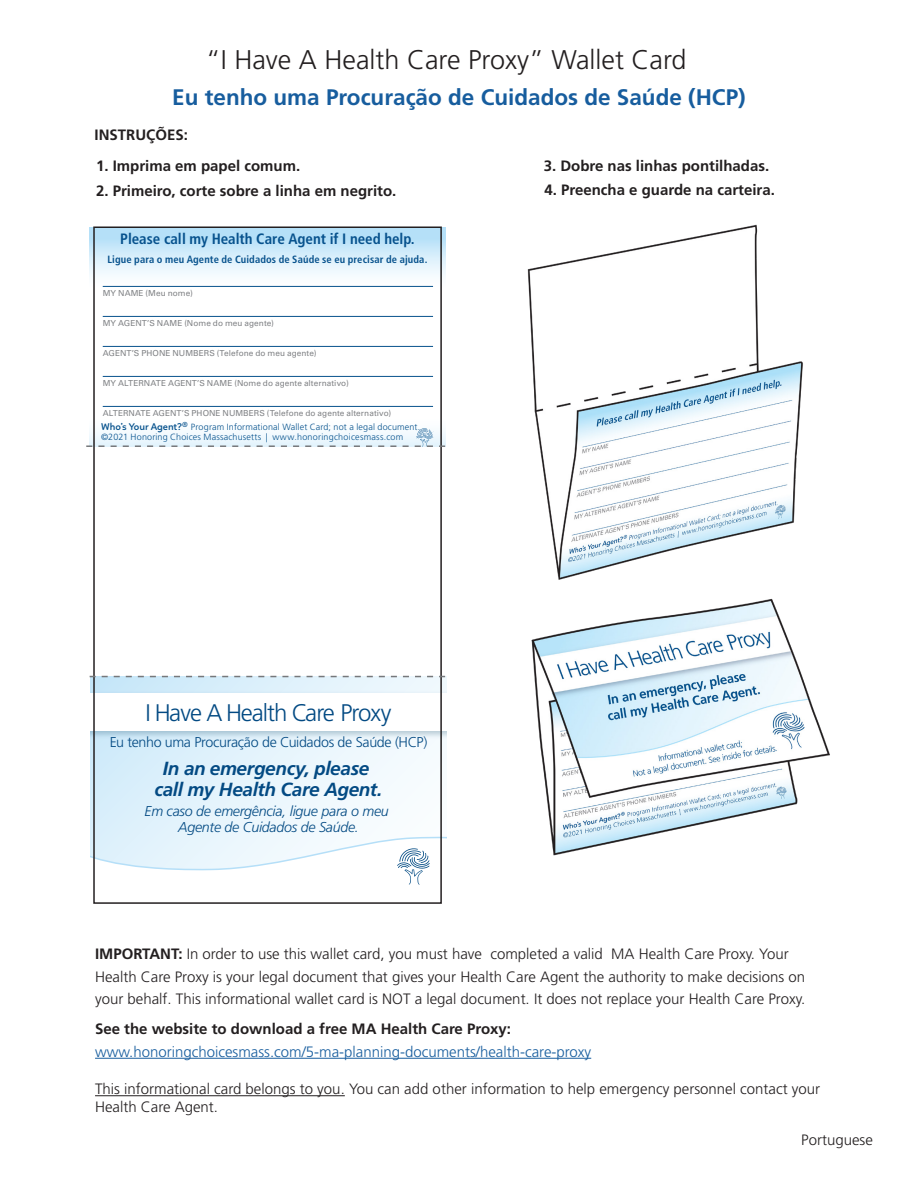
<style>
.page{position:relative;width:918px;height:1188px;background:#fff}
.page>*{position:absolute;margin:0;border:0;box-sizing:border-box;transform-origin:0 0}
.t1{font:300 27px "Frutiger LT Std";color:#231f20}
.t2{font:300 24px "Frutiger LT Std";letter-spacing:-.04em;color:#034a83}
.Body{font:700 22.5px "Frutiger LT Std";color:#175d9e}
.t3{font:italic 700 18.9px/21px "Frutiger LT Std";letter-spacing:-.02em;color:#034a83;text-align:center}
.Body-2{font:300 15px/22.5px "Frutiger LT Std";color:#231f20}
.t4{font:700 15px "Frutiger LT Std";color:#231f20}
.t5{font:300 15px "Frutiger LT Std";color:#175d9e}
.t6{font:700 condensed 15px "Frutiger LT Std";color:#07528d}
.t7{font:italic 300 14.25px/16.5px "Frutiger LT Std";letter-spacing:-.02em;color:#034a83;text-align:center}
.t8{font:300 14.25px "Frutiger LT Std";letter-spacing:-.025em;color:#034a83}
.t9{font:700 condensed 10.5px "Frutiger LT Std";letter-spacing:.01em;color:#07528d}
.t10{font:300 9px/10.8px "Frutiger LT Std";letter-spacing:.02em;color:#07528d}
.t11{font:8.25px "Univers LT Std";letter-spacing:.01em;color:#808285}
.s1{font-family:"Linotte";font-weight:600;font-size:10.2px}
.s2{font-weight:700}
</style>
<div class="page">
<hr style="left:95px;top:1058px;width:496px;height:1px;background:#175d9e">
<hr style="left:95px;top:1095px;width:250px;height:1px;background:#231f20">
<img style="left:527px;top:224px;width:276px;height:356px">
<img style="left:531px;top:598px;width:299px;height:257px">
<div style="left:90px;top:677px;width:357px;height:225px;background:linear-gradient(to right,#d3ecfa,#fafdfe)"></div>
<svg style="left:90px;top:834px;width:357px;height:68px"></svg>
<img style="left:90px;top:688px;width:357px;height:53px">
<div style="left:90px;top:694px;width:357px;height:37px;background:#fff"></div>
<svg style="left:89px;top:227px;width:357px;height:60px"></svg>
<hr style="left:103px;top:286px;width:330px;height:1px;background:#07528d">
<hr style="left:103px;top:316px;width:330px;height:1px;background:#07528d">
<hr style="left:103px;top:346px;width:330px;height:1px;background:#07528d">
<hr style="left:103px;top:376px;width:330px;height:1px;background:#07528d">
<hr style="left:103px;top:406px;width:330px;height:1px;background:#07528d">
<div style="left:93px;top:226px;width:349px;height:678px;border:2px solid #231f20"></div>
<svg style="left:90px;top:676px;width:355px;height:1px"></svg>
<svg style="left:86px;top:428px;width:359px;height:19px"></svg>
<h1 class="t1" style="left:206px;top:44px;width:482px">“I Have A Health Care Proxy” Wallet Card</h1>
<p class="Body" style="left:172px;top:84px;width:575px">Eu tenho uma Procuração de Cuidados de Saúde (HCP)</p>
<p class="t4" style="left:94px;top:126px;width:95px">INSTRUÇÕES:</p>
<p class="t4" style="left:96px;top:157px;width:206px">1. Imprima em papel comum.</p>
<p class="t4" style="left:544px;top:157px;width:227px">3. Dobre nas linhas pontilhadas.</p>
<p class="t4" style="left:96px;top:182px;width:302px">2. Primeiro, corte sobre a linha em negrito.</p>
<p class="t4" style="left:544px;top:181px;width:232px">4. Preencha e guarde na carteira.</p>
<p class="t6" style="left:120px;top:230px;width:296px">Please call my Health Care Agent if I need help.</p>
<p class="t9" style="left:107px;top:253px;width:321px">Ligue para o meu Agente de Cuidados de Saúde se eu precisar de ajuda.</p>
<p class="t11" style="left:103px;top:288px;width:92px">MY NAME (Meu nome)</p>
<p class="t11" style="left:103px;top:318px;width:173px">MY AGENT’S NAME (Nome do meu agente)</p>
<p class="t11" style="left:103px;top:348px;width:215px">AGENT’S PHONE NUMBERS (Telefone do meu agente)</p>
<p class="t11" style="left:103px;top:378px;width:248px">MY ALTERNATE AGENT’S NAME (Nome do agente alternativo)</p>
<p class="t11" style="left:103px;top:408px;width:290px">ALTERNATE AGENT’S PHONE NUMBERS (Telefone do agente alternativo)</p>
<p class="t10" style="left:101px;top:421px;width:320px"><span class="s1">Who’s Your Agent?</span><sup>®</sup> Program Informational Wallet Card; not a legal document. ©2021 Honoring Choices Massachusetts | www.honoringchoicesmass.com</p>
<h2 class="t2" style="left:145px;top:699px;width:248px">I Have A Health Care Proxy</h2>
<p class="t3" style="left:155px;top:758px;width:229px">In an emergency, please call my Health Care Agent.</p>
<p class="t8" style="left:110px;top:734px;width:319px">Eu tenho uma Procuração de Cuidados de Saúde (HCP)</p>
<p class="t7" style="left:144px;top:803px;width:246px">Em caso de emergência, ligue para o meu<br>Agente de Cuidados de Saúde.</p>
<p class="Body-2" style="left:95px;top:943px;width:712px"><span class="s2">IMPORTANT:</span> In order to use this wallet card, you must have completed a valid MA Health Care Proxy. Your<br>Health Care Proxy is your legal document that gives your Health Care Agent the authority to make decisions on your behalf. This informational wallet card is NOT a legal document. It does not replace your Health Care Proxy.</p>
<p class="t4" style="left:95px;top:1020px;width:417px">See the website to download a free MA Health Care Proxy:</p>
<p class="t5" style="left:95px;top:1043px;width:498px">www.honoringchoicesmass.com/5-ma-planning-documents/health-care-proxy</p>
<p class="Body-2" style="left:95px;top:1080px;width:727px;line-height:18px">This informational card belongs to you. You can add other information to help emergency personnel contact your<br>Health Care Agent.</p>
<p class="Body-2" style="left:801px;top:1129px;width:73px">Portuguese</p>
</div>
